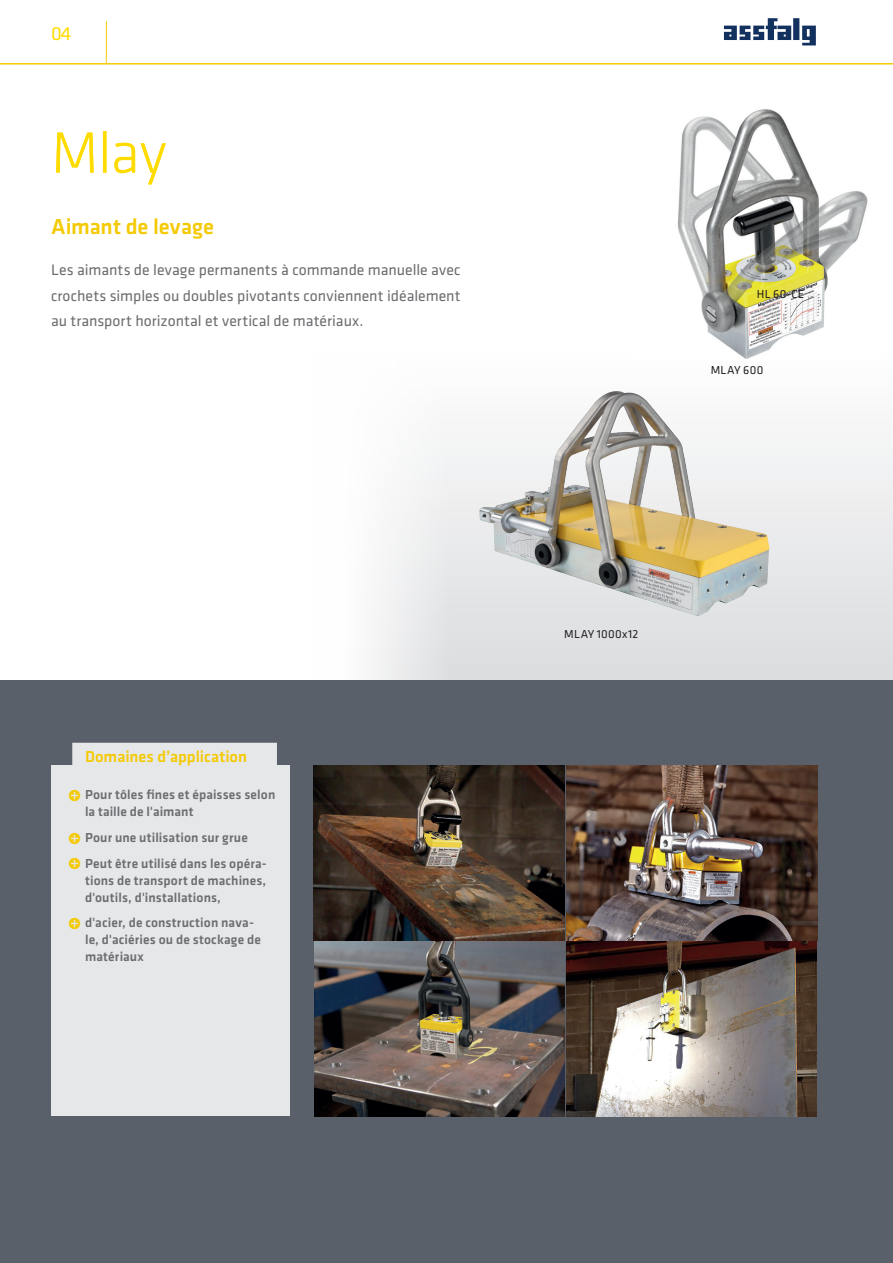
<style>
.page{position:relative;width:893px;height:1263px;background:#fff}
.page>*{position:absolute;margin:0;border:0;box-sizing:border-box;transform-origin:0 0}
.t1{font:300 60px "Klavika";color:#ffdc01}
.t2{font:500 22.5px "Klavika";color:#f4ca05}
.t3{font:19.5px "Klavika";color:#ffdc01}
.t4{font:500 16.5px "Klavika";color:#f4ca05}
.t5{font:15.75px/25.5px "Klavika";color:#6c6d70;text-align:justify}
.t6{font:500 13.5px/17px "Klavika";letter-spacing:.01em;color:#6c6d70}
.t7{font:12px "Klavika";letter-spacing:.02em;color:#231f20}
.s1{font-size:16.5px;color:#f4ca05}
</style>
<div class="page">
<svg style="left:372px;top:439px;width:521px;height:241px"></svg>
<div style="left:0;top:680px;width:893px;height:583px;background:#5a606a"></div>
<hr style="left:0;top:63px;width:893px;height:2px;background:#f4ca05">
<hr style="left:106px;top:21px;width:1px;height:43px;background:#f4ca05">
<img style="left:723px;top:18px;width:93px;height:28px">
<div style="left:51px;top:765px;width:238px;height:351px;background:#e6e7e9"></div>
<img style="left:452px;top:391px;width:365px;height:241px">
<img style="left:677px;top:109px;width:191px;height:250px">
<img style="left:314px;top:765px;width:250px;height:351px">
<svg style="left:315px;top:942px;width:249px;height:174px;background:#5e5855"></svg>
<img style="left:567px;top:765px;width:250px;height:177px">
<svg style="left:567px;top:942px;width:250px;height:175px;background:#7d7169"></svg>
<div style="left:72px;top:743px;width:205px;height:24px;background:#e6e7e9"></div>
<h3 class="t3" style="left:51px;top:21px;width:22px">04</h3>
<h1 class="t1" style="left:51px;top:117px;width:117px">Mlay</h1>
<h2 class="t2" style="left:51px;top:211px;width:164px">Aimant de levage</h2>
<p class="t5" style="left:51px;top:257px;width:411px">Les aimants de levage permanents à commande manuelle avec crochets simples ou doubles pivotants conviennent idéalement au transport horizontal et vertical de matériaux.</p>
<p class="t4" style="left:85px;top:745px;width:164px">Domaines d’application</p>
<p class="t6" style="left:85px;top:786px;width:192px;text-indent:-17px"><span class="s1">˭</span> Pour tôles fines et épaisses selon la taille de l'aimant</p>
<p class="t6" style="left:68px;top:824px;width:200px;line-height:25.5px"><span class="s1">˭</span> Pour une utilisation sur grue<br><span class="s1">˭</span> Peut être utilisé dans les opéra-</p>
<p class="t6" style="left:85px;top:871px;width:183px">tions de transport de machines, d'outils, d'installations,</p>
<p class="t6" style="left:85px;top:914px;width:177px;text-indent:-17px"><span class="s1">˭</span> d'acier, de construction nava&shy;le, d'aciéries ou de stockage de matériaux</p>
<p class="t7" style="left:757px;top:286px;width:49px">HL 60-CE</p>
<p class="t7" style="left:711px;top:362px;width:54px">MLAY 600</p>
<p class="t7" style="left:564px;top:626px;width:76px">MLAY 1000x12</p>
</div>
